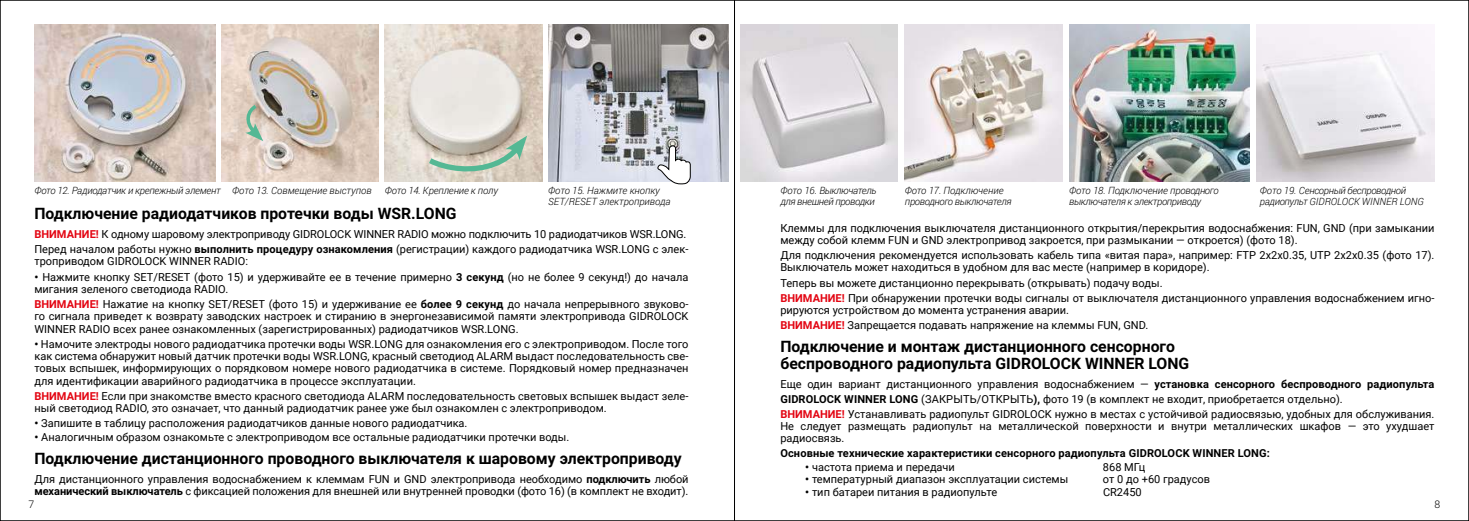
<style>
.page{position:relative;width:1469px;height:521px;background:#fff}
.page>*{position:absolute;margin:0;border:0;box-sizing:border-box;transform-origin:0 0}
.t1{font:700 15.75px/16.6px "Roboto";color:#000}
.t2{font:11.03px/12.2px "Roboto";color:#000}
.t3{font:700 11.03px "Roboto";letter-spacing:.01em;color:#000}
.t4{font:300 10.5px "Roboto";color:#000}
.t5{font:italic 300 9.97px/11.5px "Roboto";letter-spacing:-.02em;color:#000}
.t6{font:italic 300 9.97px/11.5px "Roboto";color:#000}
.s1{font-weight:700;color:#e30512}
.s2{font-weight:700}
</style>
<div class="page">
<img style="left:221px;top:25px;width:158px;height:157px">
<img style="left:385px;top:25px;width:157px;height:157px">
<img style="left:35px;top:25px;width:180px;height:157px">
<img style="left:548px;top:24px;width:180px;height:157px">
<svg style="left:657px;top:145px;width:34px;height:39px"></svg>
<img style="left:1069px;top:24px;width:180px;height:157px">
<img style="left:904px;top:24px;width:158px;height:157px">
<img style="left:740px;top:24px;width:157px;height:157px">
<img style="left:1256px;top:24px;width:178px;height:157px">
<svg style="left:244px;top:102px;width:19px;height:39px"></svg>
<svg style="left:423px;top:136px;width:104px;height:40px;background:#bcc3b2"></svg>
<p class="t5" style="left:780px;top:184px;width:98px">Фото 16. Выключатель для внешней проводки</p>
<p class="t5" style="left:904px;top:184px;width:108px">Фото 17. Подключение проводного выключателя</p>
<p class="t5" style="left:1259px;top:184px;width:165px">Фото 19. Сенсорный беспроводной радиопульт GIDROLOCK WINNER LONG</p>
<p class="t5" style="left:35px;top:184px;width:338px">Фото 12. Радиодатчик и крепежный элемент Фото 13. Совмещение выступов</p>
<p class="t5" style="left:1069px;top:184px;width:151px">Фото 18. Подключение проводного выключателя к электроприводу</p>
<p class="t5" style="left:385px;top:184px;width:114px">Фото 14. Крепление к полу</p>
<p class="t6" style="left:548px;top:184px;width:124px">Фото 15. Нажмите кнопку<br>SET/RESET электропривода</p>
<h1 class="t1" style="left:34px;top:205px;width:423px">Подключение радиодатчиков протечки воды WSR.LONG</h1>
<p class="t2" style="left:34px;top:226px;width:655px;line-height:15.2px"><span class="s1">ВНИМАНИЕ!</span> К одному шаровому электроприводу GIDROLOCK WINNER RADIO можно подключить 10 радиодатчиков WSR.LONG.<br>Перед началом работы нужно <span class="s2">выполнить процедуру ознакомления</span> (регистрации) каждого радиодатчика WSR.LONG с элек-</p>
<p class="t2" style="left:34px;top:255px;width:215px">троприводом GIDROLOCK WINNER RADIO:</p>
<p class="t2" style="left:34px;top:270px;width:655px"><span class="s2">•</span> Нажмите кнопку SET/RESET (фото 15) и удерживайте ее в течение примерно <span class="s2">3 секунд</span> (но не более 9 секунд!) до начала мигания зеленого светодиода RADIO.</p>
<p class="t2" style="left:34px;top:298px;width:655px;text-align:justify"><span class="s1">ВНИМАНИЕ!</span> Нажатие на кнопку SET/RESET (фото 15) и удерживание ее <span class="s2">более 9 секунд</span> до начала непрерывного звуково&shy;го сигнала приведет к возврату заводских настроек и стиранию в энергонезависимой памяти электропривода GIDROLOCK WINNER RADIO всех ранее ознакомленных (зарегистрированных) радиодатчиков WSR.LONG.</p>
<p class="t2" style="left:34px;top:337px;width:655px;text-align:justify"><span class="s2">•</span> Намочите электроды нового радиодатчика протечки воды WSR.LONG для ознакомления его с электроприводом. После того как система обнаружит новый датчик протечки воды WSR.LONG, красный светодиод ALARM выдаст последовательность све&shy;товых вспышек, информирующих о порядковом номере нового радиодатчика в системе. Порядковый номер предназначен для идентификации аварийного радиодатчика в процессе эксплуатации.</p>
<p class="t2" style="left:34px;top:389px;width:655px"><span class="s1">ВНИМАНИЕ!</span> Если при знакомстве вместо красного светодиода ALARM последовательность световых вспышек выдаст зеле&shy;ный светодиод RADIO, это означает, что данный радиодатчик ранее уже был ознакомлен с электроприводом.</p>
<p class="t2" style="left:34px;top:417px;width:434px"><span class="s2">•</span> Запишите в таблицу расположения радиодатчиков данные нового радиодатчика.</p>
<p class="t2" style="left:34px;top:431px;width:536px"><span class="s2">•</span> Аналогичным образом ознакомьте с электроприводом все остальные радиодатчики протечки воды.</p>
<h1 class="t1" style="left:34px;top:450px;width:649px">Подключение дистанционного проводного выключателя к шаровому электроприводу</h1>
<p class="t2" style="left:34px;top:472px;width:655px">Для дистанционного управления водоснабжением к клеммам FUN и GND электропривода необходимо <span class="s2">подключить</span> любой <span class="s2">механический выключатель</span> с фиксацией положения для внешней или внутренней проводки (фото 16) (в комплект не входит).</p>
<p class="t2" style="left:780px;top:221px;width:655px">Клеммы для подключения выключателя дистанционного открытия/перекрытия водоснабжения: FUN, GND (при замыкании между собой клемм FUN и GND электропривод закроется, при размыкании — откроется) (фото 18).</p>
<p class="t2" style="left:780px;top:249px;width:655px">Для подключения рекомендуется использовать кабель типа «витая пара», например: FTP 2x2x0.35, UTP 2x2x0.35 (фото 17).<br>Выключатель может находиться в удобном для вас месте (например в коридоре).</p>
<p class="t2" style="left:780px;top:275px;width:655px;line-height:15.2px">Теперь вы можете дистанционно перекрывать (открывать) подачу воды.<br><span class="s1">ВНИМАНИЕ!</span> При обнаружении протечки воды сигналы от выключателя дистанционного управления водоснабжением игно-</p>
<p class="t2" style="left:780px;top:302px;width:369px;line-height:15.2px">рируются устройством до момента устранения аварии.<br><span class="s1">ВНИМАНИЕ!</span> Запрещается подавать напряжение на клеммы FUN, GND.</p>
<h1 class="t1" style="left:780px;top:338px;width:410px">Подключение и монтаж дистанционного сенсорного беспроводного радиопульта GIDROLOCK WINNER LONG</h1>
<p class="t2" style="left:780px;top:376px;width:655px;line-height:15px">Еще один вариант дистанционного управления водоснабжением — <span class="s2">установка сенсорного беспроводного радиопульта<br>GIDROLOCK WINNER LONG</span> (ЗАКРЫТЬ/ОТКРЫТЬ<span class="s2">),</span> фото 19 (в комплект не входит, приобретается отдельно).<br><span class="s1">ВНИМАНИЕ!</span> Устанавливать радиопульт GIDROLOCK нужно в местах с устойчивой радиосвязью, удобных для обслуживания.</p>
<p class="t2" style="left:780px;top:419px;width:655px">Не следует размещать радиопульт на металлической поверхности и внутри металлических шкафов — это ухудшает радиосвязь.</p>
<p class="t3" style="left:780px;top:446px;width:491px">Основные технические характеристики сенсорного радиопульта GIDROLOCK WINNER LONG:</p>
<p class="t2" style="left:805px;top:461px;width:151px"><span class="s2">•</span> частота приема и передачи</p>
<p class="t2" style="left:1102px;top:461px;width:44px">868 МГц</p>
<p class="t2" style="left:805px;top:473px;width:264px"><span class="s2">•</span> температурный диапазон эксплуатации системы</p>
<p class="t2" style="left:1102px;top:473px;width:109px">от 0 до +60 градусов</p>
<p class="t2" style="left:805px;top:485px;width:193px"><span class="s2">•</span> тип батареи питания в радиопульте</p>
<p class="t2" style="left:1103px;top:485px;width:40px">CR2450</p>
<p class="t4" style="left:29px;top:498px;width:7px">7</p>
<p class="t4" style="left:1434px;top:498px;width:7px">8</p>
</div>
